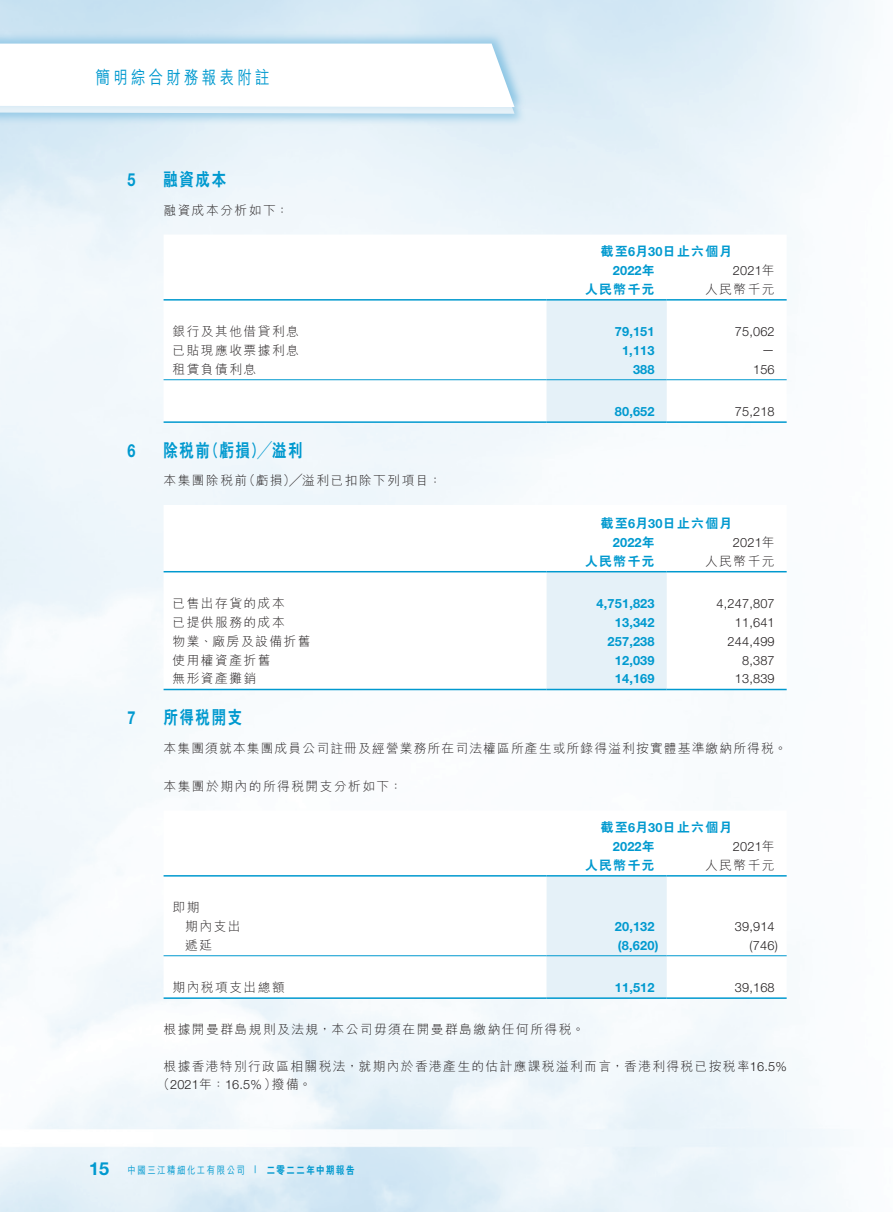
<style>
.page{position:relative;width:893px;height:1212px;background:#fff}
.page>*{position:absolute;margin:0;border:0;box-sizing:border-box;transform-origin:0 0}
._03_H1{font:800 18px "C Hei 2 HK";letter-spacing:.115em;color:#0099cf;scale:.8 1}
.t1{font:500 18px "M Hei HK";letter-spacing:.23em;color:#0099cf;scale:.8 1}
._03_H1-2{font:700 18px "Helvetica Neue LT Std";color:#0099cf;scale:.8 1}
._03_H1-3{font:700 18px "Helvetica Neue LT Std";color:#0099cf}
._01_Body_Text{font:300 12.75px/18.8px "M Hei HK";letter-spacing:.105em;color:#231f20}
._01_Body_Text-2{font:300 12.75px "Helvetica Neue LT Std";letter-spacing:.015em;color:#231f20}
._01_Body_Text-3{font:700 12.75px "Helvetica Neue LT Std";letter-spacing:.015em;color:#0099cf}
._15_Table_Stub{font:300 12.75px "M Hei HK";letter-spacing:.115em;color:#231f20}
._01_Body_Text-4{font:800 12.75px "C Hei 2 HK";letter-spacing:.115em;color:#0099cf}
.t2{font:500 10.5px "M Hei HK";letter-spacing:.18em;color:#0099cf;scale:.8 1}
.t3{font:800 10.5px "C Hei 2 HK";letter-spacing:.18em;color:#0099cf;scale:.8 1}
.t4{font:condensed 10.5px "Helvetica Neue LT Std";color:#0099cf}
.s1{font-family:"Helvetica Neue LT Std";font-weight:700}
.s2{font-family:"C Hei 2 HK";font-weight:800}
.s3{font-family:"M Hei HK"}
.s4{font-family:"Helvetica Neue LT Std"}
</style>
<div class="page">
<div style="left:0;top:46px;width:526px;height:80px;background:#84c2e3;opacity:.75"></div>
<div style="left:0;top:31px;width:526px;height:80px;background:#84c2e3;opacity:.75"></div>
<svg style="left:0;top:44px;width:514px;height:70px"></svg>
<svg style="left:164px;top:235px;width:623px;height:186px"></svg>
<div style="left:547px;top:301px;width:120px;height:120px;background:#e5f1f8"></div>
<hr style="left:164px;top:299px;width:383px;height:2px;background:#0099cf">
<hr style="left:547px;top:299px;width:120px;height:2px;background:#0099cf">
<hr style="left:667px;top:299px;width:120px;height:2px;background:#0099cf">
<hr style="left:164px;top:379px;width:383px;height:1px;background:#0099cf">
<hr style="left:547px;top:379px;width:120px;height:1px;background:#0099cf">
<hr style="left:667px;top:379px;width:120px;height:1px;background:#0099cf">
<hr style="left:164px;top:421px;width:383px;height:2px;background:#0099cf">
<hr style="left:547px;top:421px;width:120px;height:2px;background:#0099cf">
<hr style="left:667px;top:421px;width:120px;height:2px;background:#0099cf">
<svg style="left:164px;top:570px;width:623px;height:119px"></svg>
<div style="left:547px;top:572px;width:120px;height:117px;background:#e5f1f8"></div>
<hr style="left:164px;top:571px;width:383px;height:1px;background:#0099cf">
<hr style="left:547px;top:571px;width:120px;height:1px;background:#0099cf">
<hr style="left:667px;top:571px;width:120px;height:1px;background:#0099cf">
<hr style="left:164px;top:689px;width:383px;height:1px;background:#0099cf">
<hr style="left:547px;top:689px;width:120px;height:1px;background:#0099cf">
<hr style="left:667px;top:689px;width:120px;height:1px;background:#0099cf">
<svg style="left:164px;top:810px;width:623px;height:187px"></svg>
<div style="left:547px;top:876px;width:120px;height:121px;background:#e5f1f8"></div>
<hr style="left:164px;top:875px;width:383px;height:1px;background:#0099cf">
<hr style="left:547px;top:875px;width:120px;height:1px;background:#0099cf">
<hr style="left:667px;top:875px;width:120px;height:1px;background:#0099cf">
<hr style="left:164px;top:955px;width:383px;height:1px;background:#0099cf">
<hr style="left:547px;top:955px;width:120px;height:1px;background:#0099cf">
<hr style="left:667px;top:955px;width:120px;height:1px;background:#0099cf">
<hr style="left:164px;top:997px;width:383px;height:2px;background:#0099cf">
<hr style="left:547px;top:997px;width:120px;height:2px;background:#0099cf">
<hr style="left:667px;top:997px;width:120px;height:2px;background:#0099cf">
<h1 class="t1" style="left:96px;top:65px;width:219px">簡明綜合財務報表附註</h1>
<p class="_03_H1-2" style="left:128px;top:169px;width:12px">5</p>
<p class="_03_H1-2" style="left:128px;top:439px;width:12px">6</p>
<p class="_03_H1-2" style="left:128px;top:706px;width:12px">7</p>
<p class="_03_H1" style="left:164px;top:167px;width:80px">融資成本</p>
<p class="_01_Body_Text" style="left:164px;top:200px;width:127px">融資成本分析如下：</p>
<p class="_15_Table_Stub" style="left:173px;top:323px;width:128px">銀行及其他借貸利息</p>
<p class="_15_Table_Stub" style="left:173px;top:342px;width:128px">已貼現應收票據利息</p>
<p class="_15_Table_Stub" style="left:173px;top:360px;width:85px">租賃負債利息</p>
<p class="_03_H1" style="left:205px;top:438px;width:124px">（虧損）╱溢利</p>
<p class="_03_H1" style="left:164px;top:438px;width:60px">除稅前</p>
<p class="_01_Body_Text" style="left:243px;top:471px;width:200px">（虧損）╱溢利已扣除下列項目：</p>
<p class="_01_Body_Text" style="left:164px;top:471px;width:85px">本集團除稅前</p>
<p class="_15_Table_Stub" style="left:173px;top:595px;width:114px">已售出存貨的成本</p>
<p class="_15_Table_Stub" style="left:173px;top:613px;width:114px">已提供服務的成本</p>
<p class="_15_Table_Stub" style="left:173px;top:632px;width:140px">物業、廠房及設備折舊</p>
<p class="_15_Table_Stub" style="left:173px;top:651px;width:99px">使用權資產折舊</p>
<p class="_15_Table_Stub" style="left:173px;top:670px;width:85px">無形資產攤銷</p>
<p class="_03_H1" style="left:164px;top:705px;width:100px">所得稅開支</p>
<p class="_01_Body_Text-4" style="left:601px;top:243px;width:133px">截至月<span class="s1">6 30</span>日止六個月</p>
<p class="_01_Body_Text-3" style="left:613px;top:262px;width:43px">2022<span class="s2">年</span></p>
<p class="_01_Body_Text-2" style="left:733px;top:263px;width:43px">2021<span class="s3">年</span></p>
<p class="_01_Body_Text-4" style="left:585px;top:280px;width:71px">人民幣千元</p>
<p class="_01_Body_Text" style="left:705px;top:279px;width:71px">人民幣千元</p>
<p class="_01_Body_Text-3" style="left:615px;top:324px;width:41px">79,151</p>
<p class="_01_Body_Text-2" style="left:735px;top:324px;width:41px">75,062</p>
<p class="_01_Body_Text-3" style="left:622px;top:343px;width:34px">1,113</p>
<p class="_01_Body_Text-2" style="left:762px;top:342px;width:14px">—</p>
<p class="_01_Body_Text-3" style="left:633px;top:361px;width:23px">388</p>
<p class="_01_Body_Text-2" style="left:753px;top:362px;width:23px">156</p>
<p class="_01_Body_Text-3" style="left:615px;top:404px;width:41px">80,652</p>
<p class="_01_Body_Text-2" style="left:735px;top:404px;width:41px">75,218</p>
<p class="_01_Body_Text-4" style="left:601px;top:515px;width:133px">截至月<span class="s1">6 30</span>日止六個月</p>
<p class="_01_Body_Text-3" style="left:613px;top:534px;width:43px">2022<span class="s2">年</span></p>
<p class="_01_Body_Text-2" style="left:733px;top:534px;width:43px">2021<span class="s3">年</span></p>
<p class="_01_Body_Text-4" style="left:585px;top:552px;width:71px">人民幣千元</p>
<p class="_01_Body_Text" style="left:705px;top:551px;width:71px">人民幣千元</p>
<p class="_01_Body_Text-3" style="left:596px;top:596px;width:60px">4,751,823</p>
<p class="_01_Body_Text-2" style="left:716px;top:596px;width:60px">4,247,807</p>
<p class="_01_Body_Text-3" style="left:615px;top:615px;width:41px">13,342</p>
<p class="_01_Body_Text-2" style="left:735px;top:615px;width:41px">11,641</p>
<p class="_01_Body_Text-3" style="left:607px;top:633px;width:49px">257,238</p>
<p class="_01_Body_Text-2" style="left:727px;top:633px;width:49px">244,499</p>
<p class="_01_Body_Text-3" style="left:615px;top:652px;width:41px">12,039</p>
<p class="_01_Body_Text-2" style="left:742px;top:652px;width:34px">8,387</p>
<p class="_01_Body_Text-3" style="left:615px;top:671px;width:41px">14,169</p>
<p class="_01_Body_Text-2" style="left:735px;top:671px;width:41px">13,839</p>
<p class="_01_Body_Text" style="left:164px;top:738px;width:625px">本集團須就本集團成員公司註冊及經營業務所在司法權區所產生或所錄得溢利按實體基準繳納所得稅。</p>
<p class="_01_Body_Text" style="left:164px;top:776px;width:240px">本集團於期內的所得稅開支分析如下：</p>
<p class="_01_Body_Text-4" style="left:601px;top:819px;width:133px">截至月<span class="s1">6 30</span>日止六個月</p>
<p class="_01_Body_Text-2" style="left:733px;top:839px;width:43px">2021<span class="s3">年</span></p>
<p class="_01_Body_Text-3" style="left:613px;top:838px;width:43px">2022<span class="s2">年</span></p>
<p class="_15_Table_Stub" style="left:173px;top:899px;width:28px">即期</p>
<p class="_15_Table_Stub" style="left:185px;top:917px;width:57px">期內支出</p>
<p class="_15_Table_Stub" style="left:185px;top:936px;width:28px">遞延</p>
<p class="_01_Body_Text-4" style="left:585px;top:856px;width:71px">人民幣千元</p>
<p class="_01_Body_Text" style="left:705px;top:855px;width:71px">人民幣千元</p>
<p class="_01_Body_Text-3" style="left:615px;top:919px;width:41px">20,132</p>
<p class="_01_Body_Text-2" style="left:735px;top:919px;width:41px">39,914</p>
<p class="_01_Body_Text-3" style="left:618px;top:937px;width:42px">)8,620(</p>
<p class="_01_Body_Text-2" style="left:750px;top:938px;width:30px">)746(</p>
<p class="_15_Table_Stub" style="left:173px;top:978px;width:114px">期內稅項支出總額</p>
<p class="_01_Body_Text" style="left:164px;top:1019px;width:422px">根據開曼群島規則及法規，本公司毋須在開曼群島繳納任何所得稅。</p>
<p class="_01_Body_Text" style="left:272px;top:1056px;width:516px;text-indent:-108px">根據香港特別行政區相關稅法，就期內於香港產生的估計應課稅溢利而言，香港利得稅已按稅率<span class="s4">16.5%</span>撥備。</p>
<p class="_01_Body_Text-3" style="left:615px;top:979px;width:41px">11,512</p>
<p class="_01_Body_Text-2" style="left:735px;top:980px;width:41px">39,168</p>
<p class="_01_Body_Text-2" style="left:157px;top:1077px;width:121px"><span class="s3">（</span>2021<span class="s3">年：</span>16.5%<span class="s3">）</span></p>
<h1 class="_03_H1-3" style="left:89px;top:1157px;width:22px">15</h1>
<p class="t2" style="left:128px;top:1162px;width:148px">中國三江精細化工有限公司</p>
<p class="t4" style="left:254px;top:1163px;width:4px">|</p>
<p class="t3" style="left:267px;top:1163px;width:111px">二零二二年中期報告</p>
</div>
